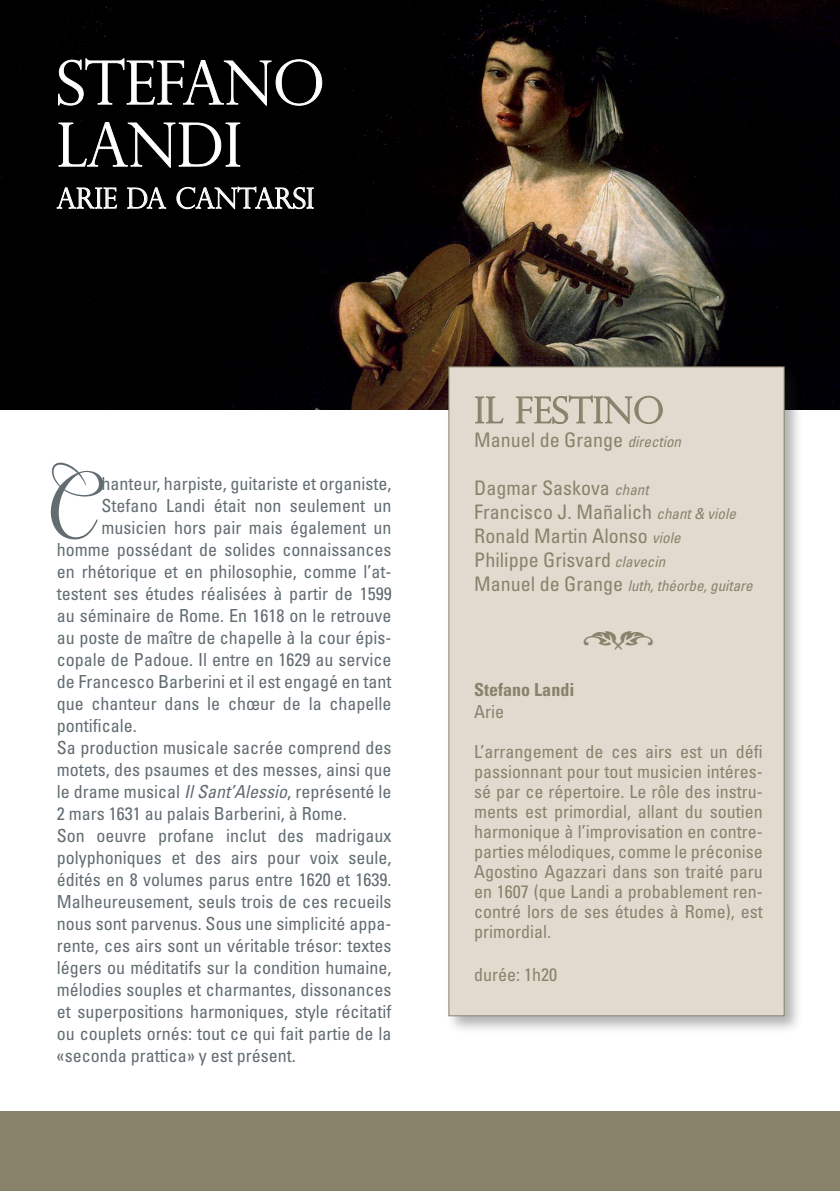
<style>
.page{position:relative;width:840px;height:1191px;background:#fff}
.page>*{position:absolute;margin:0;border:0;box-sizing:border-box;transform-origin:0 0}
.t1{font:italic 153.4px "Bickham Script Pro";color:#626d72;scale:.8 1}
.t2{font:300 60px/62px "Perpetua Titling";color:#fff}
.t3{font:36.8px "Type Embellishments One Let Plain";color:#89826b}
.t4{font:300 36px "Perpetua Titling";color:#89826b}
.t5{font:300 28px "Perpetua Titling";color:#fff}
.t6{font:condensed 20px "Univers";color:#89826b}
.t7{font:condensed 18px/22px "Univers";color:#626d72;text-align:justify}
.t8{font:condensed 18px/20px "Univers";color:#89826b;text-align:justify}
.t9{font:700 condensed 18px "Univers";color:#89826b}
.t10{font:italic condensed 15px "Univers";color:#89826b}
.s1{font-style:italic}
.s2{font-style:italic;font-size:15px}
.s3{font-style:normal;font-size:20px}
</style>
<div class="page">
<img style="left:0;top:0;width:839px;height:409px">
<div style="left:0;top:1111px;width:839px;height:80px;background:#89826b"></div>
<div style="left:445px;top:364px;width:357px;height:671px;background:#231f20;opacity:.35"></div>
<div style="left:448px;top:366px;width:336px;height:650px;background:#e1dacf;border:1px solid #89826b"></div>
<svg style="left:475px;top:396px;width:28px;height:28px"></svg>
<svg style="left:516px;top:395px;width:146px;height:29px"></svg>
<svg style="left:58px;top:58px;width:264px;height:48px"></svg>
<svg style="left:58px;top:121px;width:182px;height:47px"></svg>
<svg style="left:56px;top:185px;width:61px;height:24px"></svg>
<svg style="left:127px;top:185px;width:39px;height:24px"></svg>
<svg style="left:176px;top:185px;width:138px;height:24px"></svg>
<p class="t2" style="left:57px;top:51px;width:269px">STEFANO<br>LANDI</p>
<p class="t5" style="left:57px;top:181px;width:259px">ARIE DA CANTARSI</p>
<p class="t1" style="left:54px;top:391px;width:225px">C</p>
<p class="t7" style="left:102px;top:472px;width:291px">hanteur, harpiste, guitariste et organiste,</p>
<p class="t7" style="left:102px;top:494px;width:291px">Stefano Landi était non seulement un</p>
<p class="t7" style="left:102px;top:516px;width:291px">musicien hors pair mais également un</p>
<p class="t7" style="left:57px;top:538px;width:336px">homme possédant de solides connaissances</p>
<p class="t7" style="left:57px;top:560px;width:336px">en rhétorique et en philosophie, comme l’at-</p>
<p class="t7" style="left:57px;top:582px;width:336px">testent ses études réalisées à partir de 1599</p>
<p class="t7" style="left:57px;top:604px;width:336px">au séminaire de Rome. En 1618 on le retrouve</p>
<p class="t7" style="left:57px;top:626px;width:336px">au poste de maître de chapelle à la cour épis-</p>
<p class="t7" style="left:57px;top:648px;width:336px">copale de Padoue. Il entre en 1629 au service</p>
<p class="t7" style="left:57px;top:670px;width:336px">de Francesco Barberini et il est engagé en tant</p>
<p class="t7" style="left:57px;top:692px;width:336px">que chanteur dans le chœur de la chapelle</p>
<p class="t7" style="left:57px;top:714px;width:81px">pontificale.</p>
<p class="t7" style="left:57px;top:736px;width:336px">Sa production musicale sacrée comprend des motets, des psaumes et des messes, ainsi que le drame musical <span class="s1">Il Sant’Alessio</span>, représenté le 2 mars 1631 au palais Barberini, à Rome.</p>
<p class="t7" style="left:57px;top:824px;width:336px">Son oeuvre profane inclut des madrigaux polyphoniques et des airs pour voix seule, édités en 8 volumes parus entre 1620 et 1639.<br>Malheureusement, seuls trois de ces recueils nous sont parvenus. Sous une simplicité appa&shy;rente, ces airs sont un véritable trésor: textes légers ou méditatifs sur la condition humaine, mélodies souples et charmantes, dissonances et superpositions harmoniques, style récitatif ou couplets ornés: tout ce qui fait partie de la «seconda prattica» y est présent.</p>
<p class="t4" style="left:474px;top:388px;width:191px">IL FESTINO</p>
<p class="t6" style="left:474px;top:427px;width:208px">Manuel de Grange <span class="s2">direction</span></p>
<p class="t6" style="left:474px;top:475px;width:176px">Dagmar Saskova <span class="s2">chant</span></p>
<p class="t6" style="left:474px;top:499px;width:263px">Francisco J. Mañalich <span class="s2">chant &amp; viole</span></p>
<p class="t6" style="left:474px;top:523px;width:208px">Ronald Martin Alonso <span class="s2">viole</span></p>
<p class="t6" style="left:474px;top:547px;width:192px">Philippe Grisvard <span class="s2">clavecin</span></p>
<p class="t10" style="left:474px;top:576px;width:280px"><span class="s3">Manuel de Grange</span> luth, théorbe, guitare</p>
<p class="t3" style="left:582px;top:626px;width:74px">(</p>
<p class="t9" style="left:474px;top:679px;width:102px">Stefano Landi</p>
<p class="t8" style="left:474px;top:701px;width:31px">Arie</p>
<p class="t8" style="left:474px;top:741px;width:290px">L’arrangement de ces airs est un défi passionnant pour tout musicien intéres&shy;sé par ce répertoire. Le rôle des instru&shy;ments est primordial, allant du soutien harmonique à l’improvisation en contre&shy;parties mélodiques, comme le préconise Agostino Agazzari dans son traité paru en 1607 (que Landi a probablement ren&shy;contré lors de ses études à Rome), est primordial.</p>
<p class="t8" style="left:474px;top:964px;width:84px">durée: 1h20</p>
</div>
